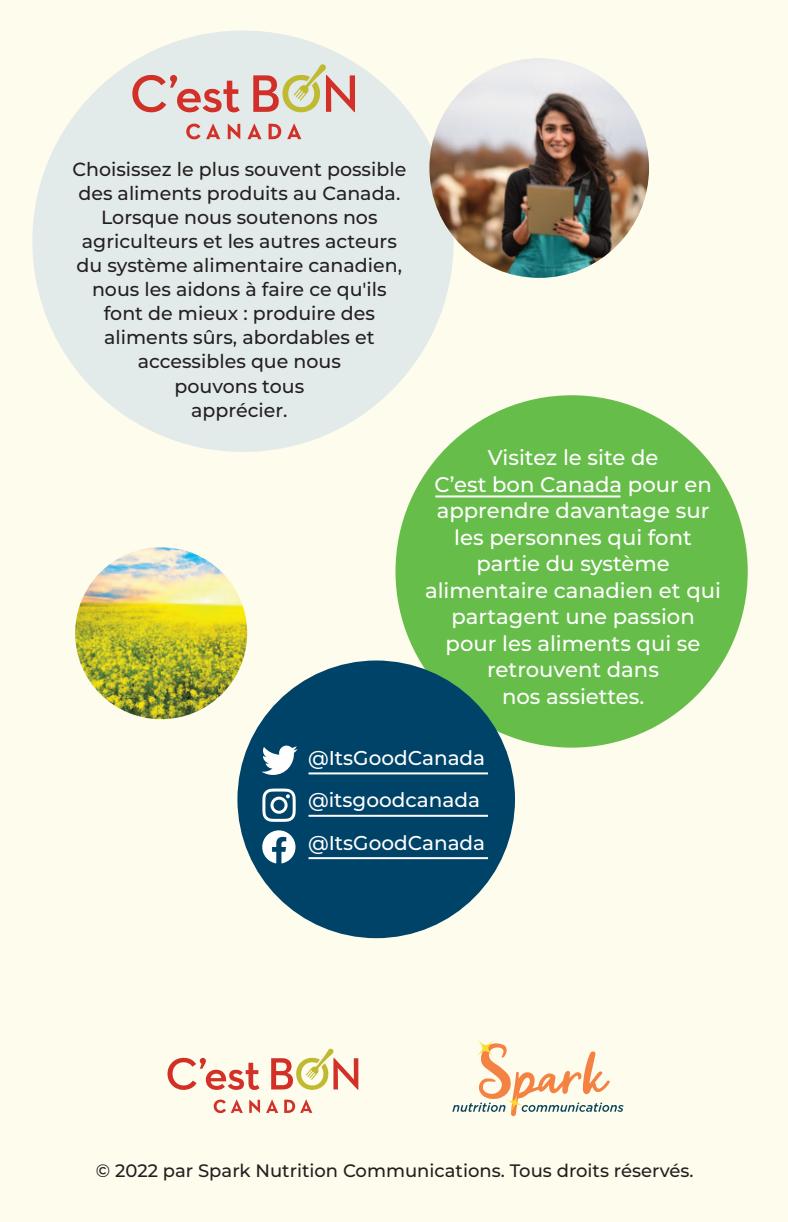
<style>
.page{position:relative;width:788px;height:1222px;background:#fff}
.page>*{position:absolute;margin:0;border:0;box-sizing:border-box;transform-origin:0 0}
.t1{font:500 21.2px/26.4px "Montserrat";color:#fff;text-align:center}
.t2{font:500 20px "Montserrat";color:#fff}
.t3{font:500 19px/24px "Montserrat";color:#231f20;text-align:center}
.t4{font:500 18px "Montserrat";color:#231f20}
</style>
<div class="page">
<div style="left:0;top:0;width:788px;height:1221px;background:#fefced"></div>
<div style="left:395px;top:395px;width:353px;height:352px;background:#67bd4a;border-radius:50%"></div>
<div style="left:32px;top:31px;width:422px;height:421px;background:#e3ebea;border-radius:50%"></div>
<img style="left:75px;top:547px;width:172px;height:172px;border-radius:50%">
<div style="left:237px;top:660px;width:278px;height:278px;background:#004369;border-radius:50%"></div>
<img style="left:429px;top:58px;width:220px;height:220px;border-radius:50%">
<svg style="left:452px;top:1043px;width:172px;height:72px"></svg>
<svg style="left:475px;top:1037px;width:21px;height:21px"></svg>
<svg style="left:503px;top:1091px;width:23px;height:22px"></svg>
<hr style="left:435px;top:495px;width:185px;height:2px;background:#fff">
<hr style="left:308px;top:772px;width:180px;height:2px;background:#fff">
<hr style="left:308px;top:814px;width:180px;height:2px;background:#fff">
<hr style="left:308px;top:857px;width:180px;height:2px;background:#fff">
<svg style="left:271px;top:1048px;width:87px;height:42px"></svg>
<svg style="left:249px;top:1099px;width:11px;height:13px"></svg>
<svg style="left:167px;top:1057px;width:93px;height:33px"></svg>
<svg style="left:214px;top:1099px;width:29px;height:14px"></svg>
<svg style="left:266px;top:1099px;width:12px;height:13px"></svg>
<svg style="left:284px;top:1099px;width:28px;height:13px"></svg>
<svg style="left:253px;top:64px;width:102px;height:49px"></svg>
<svg style="left:268px;top:123px;width:13px;height:16px"></svg>
<svg style="left:228px;top:124px;width:12px;height:15px"></svg>
<svg style="left:132px;top:75px;width:108px;height:38px"></svg>
<svg style="left:186px;top:123px;width:34px;height:17px"></svg>
<svg style="left:247px;top:124px;width:15px;height:15px"></svg>
<svg style="left:287px;top:123px;width:14px;height:16px"></svg>
<svg style="left:261px;top:745px;width:37px;height:30px"></svg>
<svg style="left:262px;top:788px;width:34px;height:33px"></svg>
<svg style="left:262px;top:830px;width:33px;height:33px"></svg>
<p class="t3" style="left:72px;top:159px;width:335px">Choisissez le plus souvent possible des aliments produits au Canada.<br>Lorsque nous soutenons nos</p>
<p class="t3" style="left:82px;top:231px;width:316px">agriculteurs et les autres acteurs</p>
<p class="t3" style="left:77px;top:255px;width:327px">du système alimentaire canadien, nous les aidons à faire ce qu'ils</p>
<p class="t3" style="left:104px;top:303px;width:273px">font de mieux : produire des</p>
<p class="t3" style="left:104px;top:327px;width:272px">aliments sûrs, abordables et</p>
<p class="t3" style="left:138px;top:351px;width:205px">accessibles que nous</p>
<p class="t3" style="left:174px;top:375px;width:131px">pouvons tous</p>
<p class="t3" style="left:191px;top:399px;width:98px">apprécier.</p>
<p class="t1" style="left:488px;top:446px;width:172px">Visitez le site de</p>
<p class="t1" style="left:434px;top:473px;width:279px">C’est bon Canada pour en apprendre davantage sur les personnes qui font</p>
<p class="t1" style="left:476px;top:552px;width:195px">partie du système</p>
<p class="t1" style="left:425px;top:578px;width:297px">alimentaire canadien et qui partagent une passion</p>
<p class="t1" style="left:446px;top:631px;width:256px">pour les aliments qui se</p>
<p class="t1" style="left:487px;top:658px;width:173px">retrouvent dans</p>
<p class="t1" style="left:502px;top:684px;width:144px">nos assiettes.</p>
<p class="t2" style="left:308px;top:750px;width:179px">@ItsGoodCanada</p>
<p class="t2" style="left:308px;top:792px;width:174px">@itsgoodcanada</p>
<p class="t2" style="left:308px;top:835px;width:179px">@ItsGoodCanada</p>
<p class="t4" style="left:96px;top:1163px;width:599px">© 2022 par Spark Nutrition Communications. Tous droits réservés.</p>
</div>
